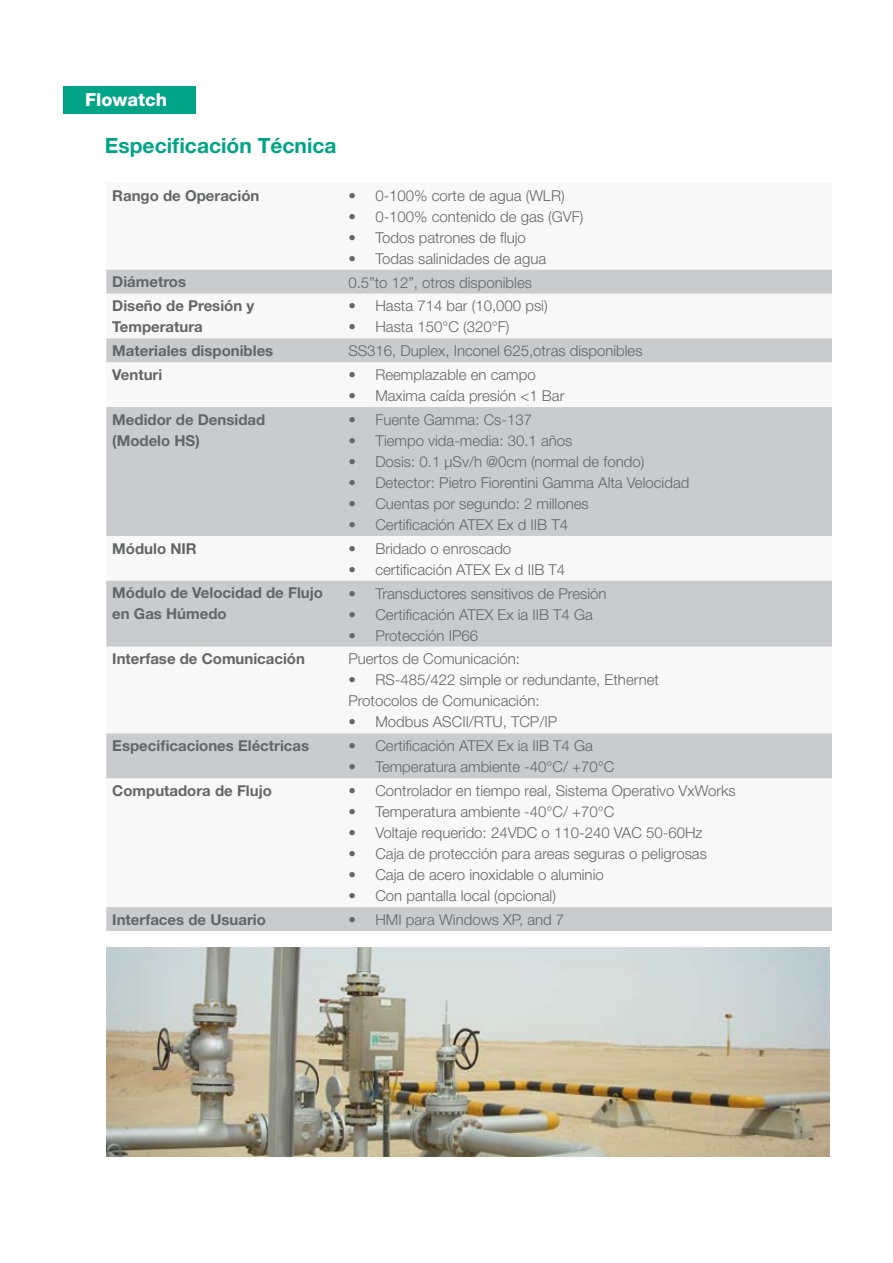
<style>
.page{position:relative;width:893px;height:1263px;background:#fff}
.page>*{position:absolute;margin:0;border:0;box-sizing:border-box;transform-origin:0 0}
.t1{font:700 21px "Helvetica Neue";color:#00a486}
.t2{font:800 18px "Helvetica Neue";color:#fff}
.t3{font:300 15px/21px "Helvetica Neue";color:#646567}
.t4{font:700 15px/21px "Helvetica Neue";color:#646567}
</style>
<div class="page">
<div style="left:64px;top:86px;width:132px;height:27px;background:#00a486"></div>
<img style="left:106px;top:947px;width:723px;height:210px">
<svg style="left:106px;top:270px;width:726px;height:661px"></svg>
<p class="t2" style="left:85px;top:88px;width:84px">Flowatch</p>
<h1 class="t1" style="left:105px;top:132px;width:233px">Especificación Técnica</h1>
<p class="t4" style="left:112px;top:184px;width:149px">Rango de Operación</p>
<p class="t3" style="left:348px;top:184px;width:218px">• 0-100% corte de agua (WLR)</p>
<p class="t3" style="left:348px;top:205px;width:237px">• 0-100% contenido de gas (GVF)</p>
<p class="t3" style="left:348px;top:226px;width:179px">• Todos patrones de flujo</p>
<p class="t3" style="left:348px;top:247px;width:199px">• Todas salinidades de agua</p>
<p class="t4" style="left:112px;top:271px;width:75px">Diámetros</p>
<p class="t3" style="left:348px;top:271px;width:185px">0.5”to 12”, otros disponibles</p>
<p class="t4" style="left:112px;top:295px;width:143px">Diseño de Presión y<br>Temperatura</p>
<p class="t3" style="left:348px;top:295px;width:201px">• Hasta 714 bar (10,000 psi)</p>
<p class="t3" style="left:348px;top:316px;width:163px">• Hasta 150°C (320°F)</p>
<p class="t4" style="left:112px;top:340px;width:163px">Materiales disponibles</p>
<p class="t3" style="left:348px;top:340px;width:296px">SS316, Duplex, Inconel 625,otras disponibles</p>
<p class="t4" style="left:112px;top:364px;width:52px">Venturi</p>
<p class="t3" style="left:348px;top:364px;width:189px">• Reemplazable en campo</p>
<p class="t3" style="left:348px;top:385px;width:218px">• Maxima caída presión &lt;1 Bar</p>
<p class="t4" style="left:112px;top:409px;width:155px">Medidor de Densidad (Modelo HS)</p>
<p class="t3" style="left:348px;top:409px;width:185px">• Fuente Gamma: Cs-137</p>
<p class="t3" style="left:348px;top:430px;width:226px">• Tiempo vida-media: 30.1 años</p>
<p class="t3" style="left:348px;top:451px;width:298px">• Dosis: 0.1 µSv/h @0cm (normal de fondo)</p>
<p class="t3" style="left:348px;top:472px;width:343px">• Detector: Pietro Fiorentini Gamma Alta Velocidad</p>
<p class="t3" style="left:348px;top:493px;width:242px">• Cuentas por segundo: 2 millones</p>
<p class="t3" style="left:348px;top:514px;width:221px">• Certificación ATEX Ex d IIB T4</p>
<p class="t4" style="left:112px;top:537px;width:86px">Módulo NIR</p>
<p class="t3" style="left:348px;top:538px;width:164px">• Bridado o enroscado</p>
<p class="t3" style="left:348px;top:559px;width:218px">• certificación ATEX Ex d IIB T4</p>
<p class="t4" style="left:112px;top:582px;width:212px">Módulo de Velocidad de Flujo en Gas Húmedo</p>
<p class="t3" style="left:348px;top:582px;width:260px">• Transductores sensitivos de Presión</p>
<p class="t3" style="left:348px;top:603px;width:246px">• Certificación ATEX Ex ia IIB T4 Ga</p>
<p class="t3" style="left:348px;top:624px;width:131px">• Protección IP66</p>
<p class="t4" style="left:112px;top:648px;width:194px">Interfase de Comunicación</p>
<p class="t3" style="left:348px;top:648px;width:173px">Puertos de Comunicación:</p>
<p class="t3" style="left:348px;top:669px;width:312px">• RS-485/422 simple or redundante, Ethernet<br>Protocolos de Comunicación:</p>
<p class="t3" style="left:348px;top:711px;width:210px">• Modbus ASCII/RTU, TCP/IP</p>
<p class="t4" style="left:112px;top:735px;width:198px">Especificaciones Eléctricas</p>
<p class="t3" style="left:348px;top:735px;width:246px">• Certificación ATEX Ex ia IIB T4 Ga</p>
<p class="t3" style="left:348px;top:756px;width:268px">• Temperatura ambiente -40°C/ +70°C</p>
<p class="t4" style="left:112px;top:780px;width:161px">Computadora de Flujo</p>
<p class="t3" style="left:348px;top:780px;width:389px">• Controlador en tiempo real, Sistema Operativo VxWorks</p>
<p class="t3" style="left:348px;top:801px;width:268px">• Temperatura ambiente -40°C/ +70°C</p>
<p class="t3" style="left:348px;top:822px;width:356px">• Voltaje requerido: 24VDC o 110-240 VAC 50-60Hz</p>
<p class="t3" style="left:348px;top:843px;width:360px">• Caja de protección para areas seguras o peligrosas</p>
<p class="t3" style="left:348px;top:864px;width:257px">• Caja de acero inoxidable o aluminio</p>
<p class="t3" style="left:348px;top:885px;width:209px">• Con pantalla local (opcional)</p>
<p class="t4" style="left:112px;top:909px;width:155px">Interfaces de Usuario</p>
<p class="t3" style="left:348px;top:909px;width:217px">• HMI para Windows XP, and 7</p>
</div>
